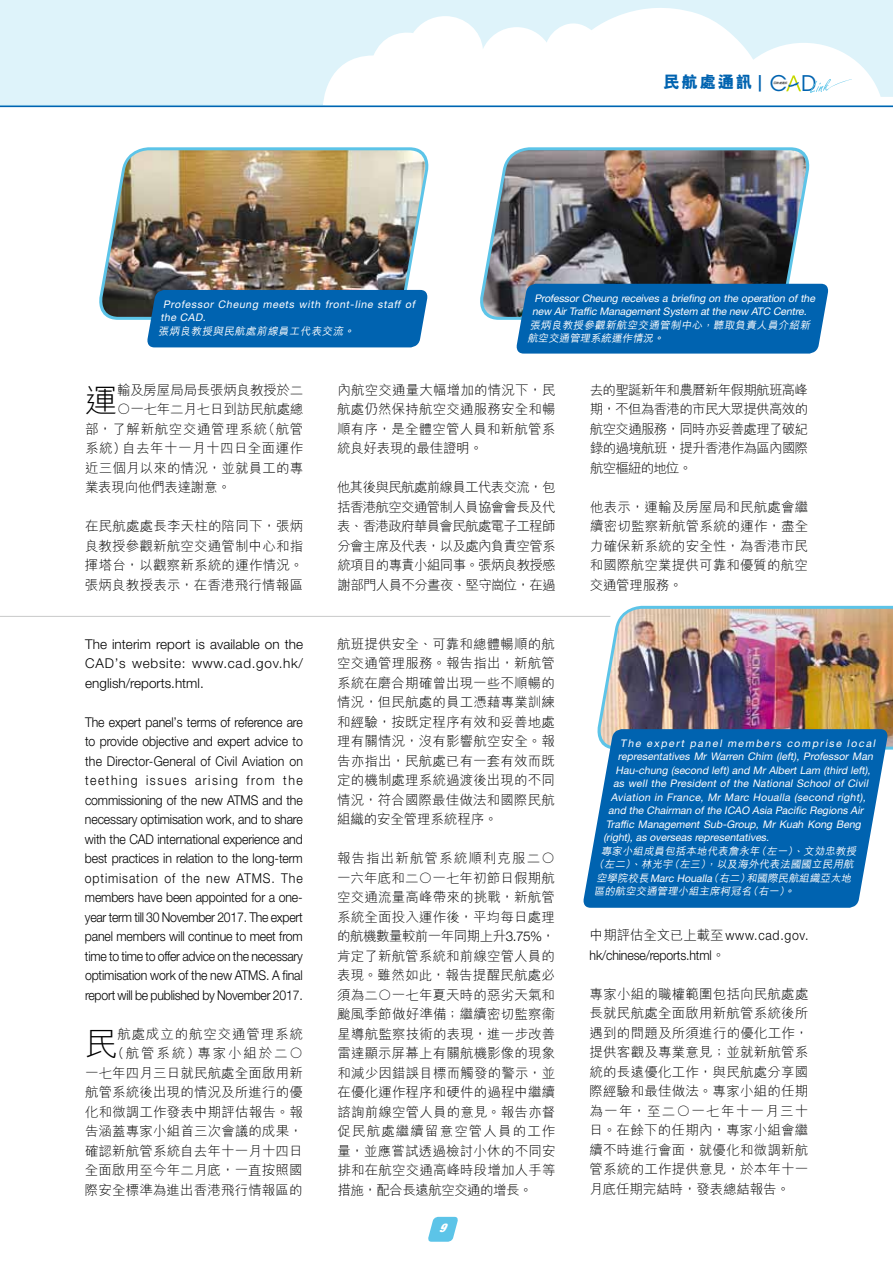
<style>
.page{position:relative;width:893px;height:1263px;background:#fff}
.page>*{position:absolute;margin:0;border:0;box-sizing:border-box;transform-origin:0 0}
.t1{font:300 32.55px "M Hei HK";color:#000}
.t2{font:800 16.5px "M Hei HK";letter-spacing:.1em;color:#0063b0}
.t3{font:300 13.5px/19.5px "M Hei HK";letter-spacing:.01em;color:#000;text-align:justify}
.t4{font:300 13.5px/19.5px "Helvetica Neue LT Std";letter-spacing:-.01em;color:#000;text-align:justify;scale:.91 1}
.t5{font:300 13.5px/19.5px "Helvetica Neue LT Std";letter-spacing:-.01em;color:#000;text-align:justify}
.t6{font:300 13.5px "M Hei HK";letter-spacing:-.015em;color:#000}
.t7{font:italic 900 condensed 12px "Helvetica Neue LT Std";color:#fff}
.t8{font:italic 10.5px/13.5px "Helvetica Neue LT Std";color:#fff}
.t9{font:italic 500 10.5px/13.5px "M Hei HK";color:#fff}
.t10{font:italic 500 2.7px "MJ Ngai HK";color:#000}
.s1{font-family:"Helvetica Neue LT Std";font-weight:700}
.s2{font-family:"ITC Avant Garde Std";font-weight:400;font-size:21.45px}
.s3{font-family:"Helvetica Neue LT Std"}
.s4{font-family:"Helvetica Neue LT Std";font-weight:400}
.s5{font-family:"M Hei HK"}
</style>
<div class="page">
<img style="left:597px;top:605px;width:296px;height:145px">
<svg style="left:583px;top:729px;width:306px;height:179px;fill:#0063b0"></svg>
<hr style="left:0;top:616px;width:610px;height:1px;background:#c9caca">
<div style="left:0;top:0;width:893px;height:105px;background:#def3fa"></div>
<svg style="left:428px;top:1217px;width:30px;height:25px"></svg>
<svg style="left:323px;top:8px;width:570px;height:97px"></svg>
<svg style="left:786px;top:75px;width:15px;height:16px"></svg>
<svg style="left:810px;top:76px;width:42px;height:18px"></svg>
<hr style="left:0;top:106px;width:893px;height:1px;background:#0063b0">
<img style="left:99px;top:147px;width:330px;height:173px">
<div style="left:146px;top:290px;width:283px;height:57px;background:#0063b0"></div>
<img style="left:480px;top:147px;width:335px;height:173px">
<div style="left:515px;top:284px;width:314px;height:70px;background:#0063b0"></div>
<p class="t8" style="left:161px;top:297px;width:258px">Professor Cheung meets with front-line staff of the CAD.</p>
<p class="t9" style="left:158px;top:323px;width:200px">張炳良教授與民航處前線員工代表交流。</p>
<p class="t2" style="left:663px;top:74px;width:154px">民航處通訊 <span class="s1">|</span> <span class="s2">C D</span></p>
<p class="t10" style="left:773px;top:82px;width:16px">民航處通訊</p>
<p class="t8" style="left:532px;top:291px;width:287px">Professor Cheung receives a briefing on the operation of the new Air Traffic Management System at the new ATC Centre.</p>
<p class="t9" style="left:527px;top:317px;width:287px">張炳良教授參觀新航空交通管制中心，聽取負責人員介紹新航空交通管理系統運作情況。</p>
<h1 class="t1" style="left:85px;top:383px;width:34px">運</h1>
<p class="t6" style="left:117px;top:383px;width:188px">輸及房屋局局長張炳良教授於二</p>
<p class="t3" style="left:85px;top:399px;width:220px;text-indent:32px">○一七年二月七日到訪民航處總部，了解新航空交通管理系統（航管系統)自去年十一月十四日全面運作近三個月以來的情況，並就員工的專業表現向他們表達謝意。</p>
<p class="t3" style="left:85px;top:516px;width:220px">在民航處處長李天柱的陪同下，張炳良教授參觀新航空交通管制中心和指揮塔台，以觀察新系統的運作情況。張炳良教授表示，在香港飛行情報區</p>
<p class="t5" style="left:85px;top:634px;width:219px">The interim report is available on the CAD’s website: www.cad.gov.hk/ english/reports.html.</p>
<p class="t4" style="left:85px;top:712px;width:241px">The expert panel’s terms of reference are to provide objective and expert advice to the Director-General of Civil Aviation on teething issues arising from the commissioning of the new ATMS and the necessary optimisation work, and to share with the CAD international experience and best practices in relation to the long-term optimisation of the new ATMS. The members have been appointed for a one&shy;year term till 30 November 2017. The expert panel members will continue to meet from time to time to offer advice on the necessary optimisation work of the new ATMS. A final report will be published by November 2017.</p>
<h1 class="t1" style="left:85px;top:1027px;width:34px">民</h1>
<p class="t3" style="left:85px;top:1024px;width:220px;text-align:right">航處成立的航空交通管理系統<br>(航管系統) 專家小組於二○<br>一七年四月三日就民航處全面啟用新航管系統後出現的情況及所進行的優化和微調工作發表中期評估報告。報告涵蓋專家小組首三次會議的成果，確認新航管系統自去年十一月十四日全面啟用至今年二月底，一直按照國際安全標準為進出香港飛行情報區的</p>
<p class="t3" style="left:337px;top:380px;width:220px">內航空交通量大幅增加的情況下，民航處仍然保持航空交通服務安全和暢順有序，是全體空管人員和新航管系統良好表現的最佳證明。</p>
<p class="t3" style="left:337px;top:477px;width:220px">他其後與民航處前線員工代表交流，包括香港航空交通管制人員協會會長及代表、香港政府華員會民航處電子工程師分會主席及代表，以及處內負責空管系統項目的專責小組同事。張炳良教授感謝部門人員不分晝夜、堅守崗位，在過</p>
<p class="t3" style="left:337px;top:634px;width:220px">航班提供安全、可靠和總體暢順的航空交通管理服務。報告指出，新航管系統在磨合期確曾出現一些不順暢的情況，但民航處的員工憑藉專業訓練和經驗，按既定程序有效和妥善地處理有關情況，沒有影響航空安全。報告亦指出，民航處已有一套有效而既定的機制處理系統過渡後出現的不同情況，符合國際最佳做法和國際民航組織的安全管理系統程序。</p>
<p class="t3" style="left:337px;top:848px;width:220px">報告指出新航管系統順利克服二○一六年底和二○一七年初節日假期航空交通流量高峰帶來的挑戰，新航管系統全面投入運作後，平均每日處理的航機數量較前一年同期上升<span class="s3">3.75%</span>，肯定了新航管系統和前線空管人員的表現。雖然如此，報告提醒民航處必須為二○一七年夏天時的惡劣天氣和颱風季節做好準備；繼續密切監察衞星導航監察技術的表現，進一步改善雷達顯示屏幕上有關航機影像的現象和減少因錯誤目標而觸發的警示，並在優化運作程序和硬件的過程中繼續諮詢前線空管人員的意見。報告亦督促民航處繼續留意空管人員的工作量，並應嘗試透過檢討小休的不同安排和在航空交通高峰時段增加人手等措施，配合長遠航空交通的增長。</p>
<p class="t7" style="left:439px;top:1221px;width:8px">9</p>
<p class="t3" style="left:590px;top:380px;width:220px">去的聖誕新年和農曆新年假期航班高峰期，不但為香港的市民大眾提供高效的航空交通服務，同時亦妥善處理了破紀錄的過境航班，提升香港作為區內國際航空樞紐的地位。</p>
<p class="t3" style="left:590px;top:497px;width:220px">他表示，運輸及房屋局和民航處會繼續密切監察新航管系統的運作，盡全力確保新系統的安全性，為香港市民和國際航空業提供可靠和優質的航空交通管理服務。</p>
<p class="t8" style="left:620px;top:736px;width:259px">The expert panel members comprise local</p>
<p class="t8" style="left:618px;top:750px;width:259px">representatives Mr Warren Chim (left), Professor Man</p>
<p class="t8" style="left:615px;top:763px;width:259px">Hau-chung (second left) and Mr Albert Lam (third left),</p>
<p class="t8" style="left:613px;top:777px;width:259px">as well the President of the National School of Civil</p>
<p class="t8" style="left:611px;top:790px;width:259px">Aviation in France, Mr Marc Houalla (second right),</p>
<p class="t8" style="left:608px;top:804px;width:259px">and the Chairman of the ICAO Asia Pacific Regions Air</p>
<p class="t8" style="left:606px;top:817px;width:259px">Traffic Management Sub-Group, Mr Kuah Kong Beng</p>
<p class="t8" style="left:603px;top:831px;width:169px">(right), as overseas representatives.</p>
<p class="t9" style="left:594px;top:843px;width:267px;text-indent:8px">專家小組成員包括本地代表詹永年（左一）、文効忠教授（左二）、林光宇（左三），以及海外代表法國國立民用航空學院校長<span class="s4">Marc Houalla</span>（右二）和國際民航組織亞太地區的航空交通管理小組主席柯冠名（右一）。</p>
<p class="t4" style="left:590px;top:925px;width:242px"><span class="s5">中期評估全文已上載至</span>www.cad.gov. hk/chinese/reports.html<span class="s5">。</span></p>
<p class="t3" style="left:589px;top:984px;width:220px">專家小組的職權範圍包括向民航處處長就民航處全面啟用新航管系統後所遇到的問題及所須進行的優化工作，提供客觀及專業意見；並就新航管系統的長遠優化工作，與民航處分享國際經驗和最佳做法。專家小組的任期為一年，至二○一七年十一月三十日。在餘下的任期內，專家小組會繼續不時進行會面，就優化和微調新航管系統的工作提供意見，於本年十一月底任期完結時，發表總結報告。</p>
</div>
